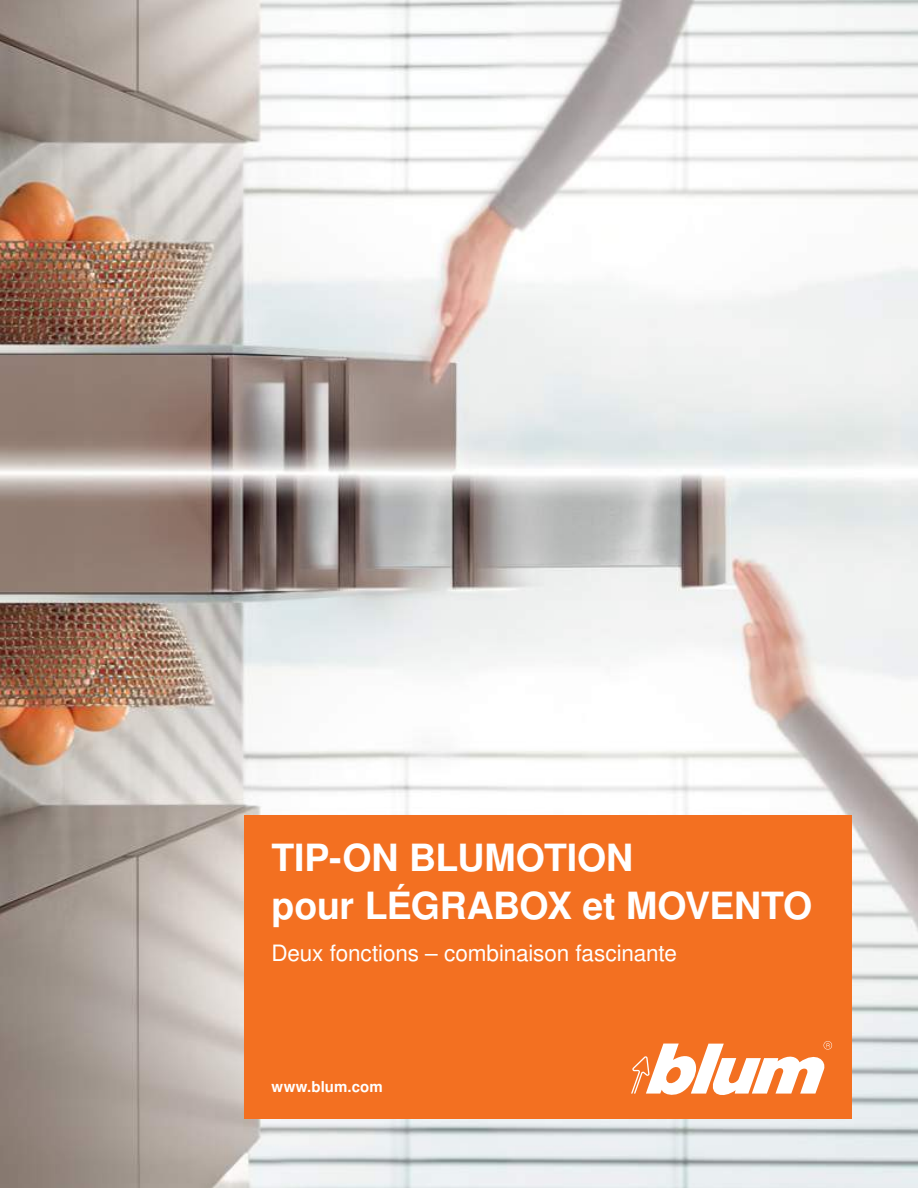
<style>
.page{position:relative;width:918px;height:1188px;background:#fff}
.page>*{position:absolute;margin:0;border:0;box-sizing:border-box;transform-origin:0 0}
.t1{font:700 37.5px/48px "Nimbus Sans OT";letter-spacing:-.005em;color:#fff}
.t2{font:22.5px "Nimbus Sans OT";letter-spacing:-.005em;color:#fff}
.t3{font:700 15px "Nimbus Sans OT";letter-spacing:.005em;color:#fff}
</style>
<div class="page">
<img style="left:0;top:0;width:918px;height:1188px">
<div style="left:245px;top:815px;width:607px;height:304px;background:#f37021"></div>
<svg style="left:631px;top:1041px;width:201px;height:54px"></svg>
<p class="t1" style="left:271px;top:835px;width:542px">TIP-ON BLUMOTION<br>pour LÉGRABOX et MOVENTO</p>
<p class="t2" style="left:271px;top:939px;width:407px">Deux fonctions – combinaison fascinante</p>
<p class="t3" style="left:271px;top:1078px;width:113px">www.blum.com</p>
</div>
